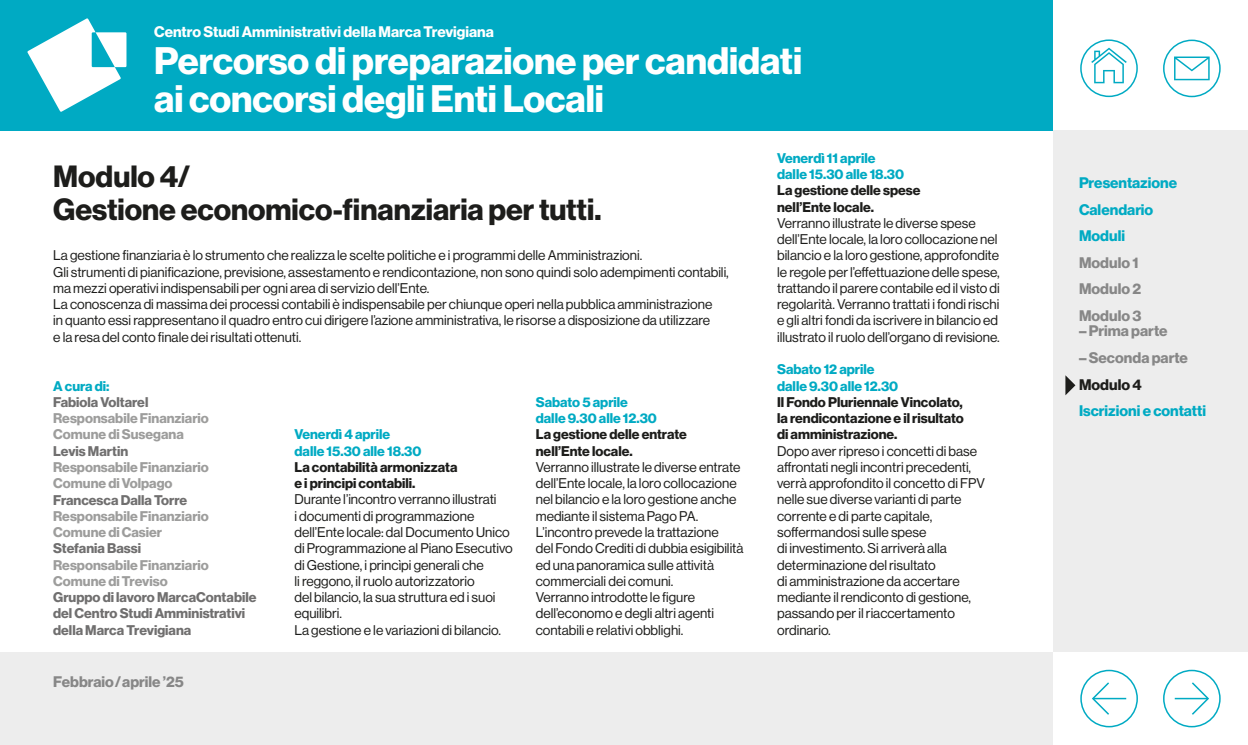
<style>
.page{position:relative;width:1248px;height:745px;background:#fff}
.page>*{position:absolute;margin:0;border:0;box-sizing:border-box;transform-origin:0 0}
.t1{font:37.5px/37.5px "N Haas Grotesk DS Pro 75 Bd";letter-spacing:-.005em;color:#fff}
.t2{font:30px/32.5px "N Haas Grotesk DS Pro 75 Bd";color:#1d1d1b}
.t3{font:15px/26.5px "N Haas Grotesk DS Pro 75 Bd";color:#878787}
.t4{font:15px/26.5px "N Haas Grotesk DS Pro 75 Bd";color:#00aac3}
.t5{font:15px "N Haas Grotesk DS Pro 75 Bd";color:#fff}
.t6{font:15px "N Haas Grotesk DS Pro 75 Bd";letter-spacing:.005em;color:#1d1d1b}
.t7{font:13.75px/16.2px "N Haas Grotesk DS Pro 55 Rg";color:#1d1d1b}
.t8{font:13.75px/16.2px "N Haas Grotesk DS Pro 75 Bd";color:#1d1d1b}
.t9{font:13.75px/16.2px "N Haas Grotesk DS Pro 75 Bd";color:#9d9d9c}
.t10{font:13.75px/16.2px "N Haas Grotesk DS Pro 75 Bd";color:#00aac3}
.t11{font:13.75px/16.2px "N Haas Grotesk DS Pro 75 Bd";color:#706f6f}
</style>
<div class="page">
<div style="left:1052px;top:130px;width:195px;height:521px;background:#ededed"></div>
<div style="left:0;top:0;width:1052px;height:130px;background:#00aac3"></div>
<svg style="left:27px;top:18px;width:99px;height:94px"></svg>
<div style="left:0;top:651px;width:1052px;height:93px;background:#ededed"></div>
<svg style="left:1065px;top:375px;width:10px;height:20px"></svg>
<div style="left:1080px;top:39px;width:57px;height:58px;border:2px solid #00aac3;border-radius:50%"></div>
<svg style="left:1091px;top:48px;width:35px;height:35px"></svg>
<div style="left:1162px;top:40px;width:58px;height:57px;border:2px solid #00aac3;border-radius:50%"></div>
<svg style="left:1174px;top:56px;width:35px;height:24px"></svg>
<div style="left:1080px;top:669px;width:57px;height:58px;border:2px solid #00aac3;border-radius:50%"></div>
<svg style="left:1092px;top:682px;width:18px;height:33px"></svg>
<hr style="left:1093px;top:697px;width:33px;height:1px;background:#00aac3">
<div style="left:1162px;top:669px;width:58px;height:58px;border:2px solid #00aac3;border-radius:50%"></div>
<svg style="left:1190px;top:682px;width:19px;height:33px"></svg>
<hr style="left:1174px;top:697px;width:33px;height:1px;background:#00aac3">
<p class="t5" style="left:154px;top:23px;width:341px">Centro Studi Amministrativi della Marca Trevigiana</p>
<h1 class="t1" style="left:154px;top:43px;width:649px">Percorso di preparazione per candidati ai concorsi degli Enti Locali</h1>
<h2 class="t2" style="left:53px;top:161px;width:550px">Modulo 4/<br>Gestione economico-finanziaria per tutti.</h2>
<p class="t7" style="left:53px;top:247px;width:677px">La gestione finanziaria è lo strumento che realizza le scelte politiche e i programmi delle Amministrazioni.<br>Gli strumenti di pianificazione, previsione, assestamento e rendicontazione, non sono quindi solo adempimenti contabili, ma mezzi operativi indispensabili per ogni area di servizio dell’Ente.<br>La conoscenza di massima dei processi contabili è indispensabile per chiunque operi nella pubblica amministrazione<br>in quanto essi rappresentano il quadro entro cui dirigere l’azione amministrativa, le risorse a disposizione da utilizzare<br>e la resa del conto finale dei risultati ottenuti.</p>
<p class="t10" style="left:53px;top:377px;width:58px">A cura di:</p>
<p class="t11" style="left:53px;top:394px;width:97px">Fabiola Voltarel</p>
<p class="t9" style="left:53px;top:410px;width:157px">Responsabile Finanziario<br>Comune di Susegana</p>
<p class="t11" style="left:53px;top:442px;width:77px">Levis Martin</p>
<p class="t9" style="left:53px;top:459px;width:157px">Responsabile Finanziario<br>Comune di Volpago</p>
<p class="t11" style="left:53px;top:491px;width:136px">Francesca Dalla Torre</p>
<p class="t9" style="left:53px;top:507px;width:157px">Responsabile Finanziario<br>Comune di Casier</p>
<p class="t11" style="left:53px;top:540px;width:89px">Stefania Bassi</p>
<p class="t9" style="left:53px;top:556px;width:157px">Responsabile Finanziario<br>Comune di Treviso</p>
<p class="t11" style="left:53px;top:589px;width:205px">Gruppo di lavoro MarcaContabile del Centro Studi Amministrativi della Marca Trevigiana</p>
<p class="t3" style="left:53px;top:668px;width:132px">Febbraio / aprile ’25</p>
<p class="t10" style="left:294px;top:426px;width:128px">Venerdì 4 aprile dalle 15.30 alle 18.30</p>
<p class="t8" style="left:294px;top:459px;width:164px">La contabilità armonizzata e i principi contabili.</p>
<p class="t7" style="left:294px;top:491px;width:220px">Durante l’incontro verranno illustrati<br>i documenti di programmazione dell’Ente locale: dal Documento Unico di Programmazione al Piano Esecutivo di Gestione, i princìpi generali che<br>li reggono, il ruolo autorizzatorio<br>del bilancio, la sua struttura ed i suoi equilibri.<br>La gestione e le variazioni di bilancio.</p>
<p class="t10" style="left:535px;top:394px;width:123px">Sabato 5 aprile dalle 9.30 alle 12.30</p>
<p class="t8" style="left:535px;top:426px;width:152px">La gestione delle entrate nell’Ente locale.</p>
<p class="t7" style="left:535px;top:459px;width:209px">Verranno illustrate le diverse entrate dell’Ente locale, la loro collocazione nel bilancio e la loro gestione anche mediante il sistema Pago PA.<br>L’incontro prevede la trattazione<br>del Fondo Crediti di dubbia esigibilità ed una panoramica sulle attività commerciali dei comuni.<br>Verranno introdotte le figure dell’economo e degli altri agenti contabili e relativi obblighi.</p>
<p class="t10" style="left:777px;top:150px;width:128px">Venerdì 11 aprile dalle 15.30 alle 18.30</p>
<p class="t8" style="left:777px;top:182px;width:145px">La gestione delle spese nell’Ente locale.</p>
<p class="t7" style="left:777px;top:215px;width:224px">Verranno illustrate le diverse spese dell’Ente locale, la loro collocazione nel bilancio e la loro gestione, approfondite le regole per l’effettuazione delle spese, trattando il parere contabile ed il visto di regolarità. Verranno trattati i fondi rischi e gli altri fondi da iscrivere in bilancio ed illustrato il ruolo dell’organo di revisione.</p>
<p class="t10" style="left:777px;top:361px;width:123px">Sabato 12 aprile dalle 9.30 alle 12.30</p>
<p class="t8" style="left:777px;top:394px;width:188px;text-align:justify">Il Fondo Pluriennale Vincolato, la rendicontazione e il risultato di amministrazione.</p>
<p class="t7" style="left:777px;top:442px;width:209px">Dopo aver ripreso i concetti di base affrontati negli incontri precedenti, verrà approfondito il concetto di FPV nelle sue diverse varianti di parte corrente e di parte capitale, soffermandosi sulle spese<br>di investimento. Si arriverà alla determinazione del risultato<br>di amministrazione da accertare mediante il rendiconto di gestione, passando per il riaccertamento ordinario.</p>
<p class="t4" style="left:1078px;top:170px;width:100px">Presentazione</p>
<p class="t4" style="left:1078px;top:196px;width:76px">Calendario<br>Moduli</p>
<p class="t3" style="left:1078px;top:249px;width:64px">Modulo 1<br>Modulo 2</p>
<p class="t3" style="left:1078px;top:302px;width:64px">Modulo 3</p>
<p class="t3" style="left:1078px;top:317px;width:90px">– Prima parte</p>
<p class="t3" style="left:1078px;top:344px;width:110px">– Seconda parte</p>
<p class="t6" style="left:1078px;top:375px;width:64px">Modulo 4</p>
<p class="t4" style="left:1078px;top:397px;width:128px">Iscrizioni e contatti</p>
</div>
